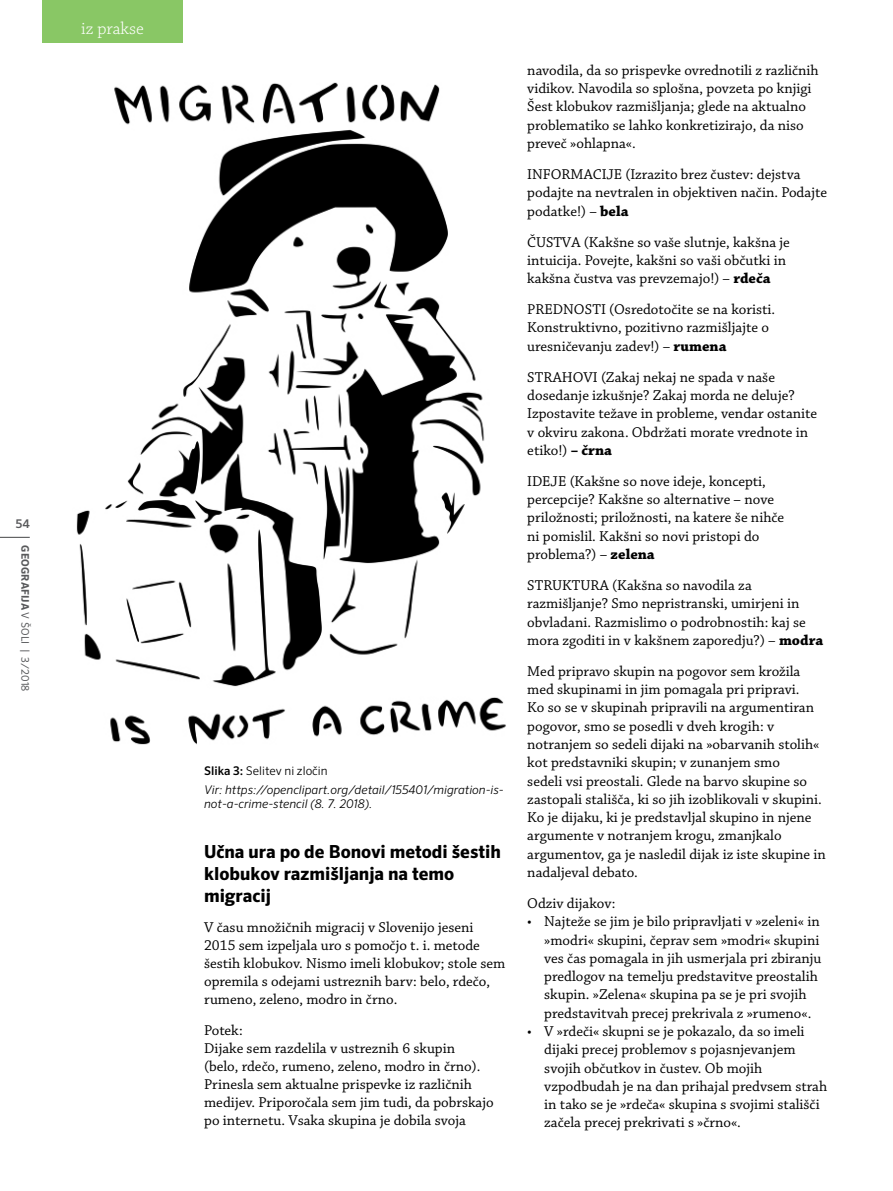
<style>
.page{position:relative;width:893px;height:1191px;background:#fff}
.page>*{position:absolute;margin:0;border:0;box-sizing:border-box;transform-origin:0 0}
.t1{font:700 18px/21.6px "Sero Pro";color:#000}
.t2{font:300 18px "Chaparral Pro";color:#fff}
.t3{font:15px/18.3px "Chaparral Pro";color:#000}
.t4{font:italic 300 12px/18.6px "Sero Pro";color:#000}
.t5{font:500 12px "Sero Pro";color:#58595b}
.t6{font:10.5px "Sero Pro";letter-spacing:.005em;color:#58595b}
.s1{font-weight:700}
.s2{font-weight:500;font-style:normal}
.s3{font-style:normal}
</style>
<div class="page">
<img style="left:76px;top:82px;width:430px;height:663px">
<hr style="left:0;top:537px;width:30px;height:1px;background:#58595b">
<div style="left:43px;top:0;width:140px;height:43px;background:#89c765"></div>
<p class="t2" style="left:81px;top:18px;width:64px">iz prakse</p>
<p class="t5" style="left:16px;top:516px;width:15px">54</p>
<p class="t6" style="left:32px;top:545px;width:147px;rotate:90deg"><span class="s1">Geografija</span> v šoli | 3/2018</p>
<p class="t4" style="left:204px;top:761px;width:301px"><span class="s2">Slika 3:</span> <span class="s3">Selitev ni zločin<br></span>Vir: https://openclipart.org/detail/155401/migration-is-</p>
<p class="t4" style="left:204px;top:794px;width:170px">not-a-crime-stencil (8. 7. 2018).</p>
<p class="t1" style="left:204px;top:841px;width:298px">Učna ura po de Bonovi metodi šestih klobukov razmišljanja na temo migracij</p>
<p class="t3" style="left:204px;top:919px;width:303px">V času množičnih migracij v Slovenijo jeseni 2015 sem izpeljala uro s pomočjo t. i. metode šestih klobukov. Nismo imeli klobukov; stole sem opremila s odejami ustreznih barv: belo, rdečo, rumeno, zeleno, modro in črno.</p>
<p class="t3" style="left:204px;top:1022px;width:291px">Potek:<br>Dijake sem razdelila v ustreznih 6 skupin<br>(belo, rdečo, rumeno, zeleno, modro in črno).<br>Prinesla sem aktualne prispevke iz različnih medijev. Priporočala sem jim tudi, da pobrskajo po internetu. Vsaka skupina je dobila svoja</p>
<p class="t3" style="left:527px;top:62px;width:293px">navodila, da so prispevke ovrednotili z različnih vidikov. Navodila so splošna, povzeta po knjigi Šest klobukov razmišljanja; glede na aktualno problematiko se lahko konkretizirajo, da niso preveč »ohlapna«.</p>
<p class="t3" style="left:527px;top:166px;width:66px">INFORMACIJE</p>
<p class="t3" style="left:527px;top:166px;width:301px;text-indent:98px">(Izrazito brez čustev: dejstva podajte na nevtralen in objektiven način. Podajte podatke!) – <span class="s1">bela</span></p>
<p class="t3" style="left:527px;top:233px;width:264px">ČUSTVA (Kakšne so vaše slutnje, kakšna je intuicija. Povejte, kakšni so vaši občutki in kakšna čustva vas prevzemajo!) – <span class="s1">rdeča</span></p>
<p class="t3" style="left:527px;top:301px;width:249px">PREDNOSTI (Osredotočite se na koristi.<br>Konstruktivno, pozitivno razmišljajte o uresničevanju zadev!) – <span class="s1">rumena</span></p>
<p class="t3" style="left:527px;top:368px;width:291px">STRAHOVI (Zakaj nekaj ne spada v naše dosedanje izkušnje? Zakaj morda ne deluje?<br>Izpostavite težave in probleme, vendar ostanite v okviru zakona. Obdržati morate vrednote in etiko!) <span class="s1">– črna</span></p>
<p class="t3" style="left:527px;top:472px;width:24px">IDEJE</p>
<p class="t3" style="left:527px;top:472px;width:258px;text-indent:42px">(Kakšne so nove ideje, koncepti, percepcije? Kakšne so alternative – nove priložnosti; priložnosti, na katere še nihče ni pomislil. Kakšni so novi pristopi do problema?) – <span class="s1">zelena</span></p>
<p class="t3" style="left:527px;top:577px;width:297px">STRUKTURA (Kakšna so navodila za razmišljanje? Smo nepristranski, umirjeni in obvladani. Razmislimo o podrobnostih: kaj se mora zgoditi in v kakšnem zaporedju?) – <span class="s1">modra</span></p>
<p class="t3" style="left:527px;top:662px;width:300px">Med pripravo skupin na pogovor sem krožila med skupinami in jim pomagala pri pripravi.<br>Ko so se v skupinah pripravili na argumentiran pogovor, smo se posedli v dveh krogih: v notranjem so sedeli dijaki na »obarvanih stolih« kot predstavniki skupin; v zunanjem smo<br>sedeli vsi preostali. Glede na barvo skupine so zastopali stališča, ki so jih izoblikovali v skupini.<br>Ko je dijaku, ki je predstavljal skupino in njene argumente v notranjem krogu, zmanjkalo argumentov, ga je nasledil dijak iz iste skupine in nadaljeval debato.</p>
<p class="t3" style="left:527px;top:894px;width:90px">Odziv dijakov:</p>
<p class="t3" style="left:544px;top:913px;width:279px;text-indent:-17px">• Najteže se jim je bilo pripravljati v »zeleni« in »modri« skupini, čeprav sem »modri« skupini ves čas pomagala in jih usmerjala pri zbiranju predlogov na temelju predstavitve preostalih skupin. »Zelena« skupina pa se je pri svojih predstavitvah precej prekrivala z »rumeno«.</p>
<p class="t3" style="left:544px;top:1022px;width:284px;text-indent:-17px">• V »rdeči« skupni se je pokazalo, da so imeli dijaki precej problemov s pojasnjevanjem svojih občutkov in čustev. Ob mojih vzpodbudah je na dan prihajal predvsem strah in tako se je »rdeča« skupina s svojimi stališči začela precej prekrivati s »črno«.</p>
</div>
